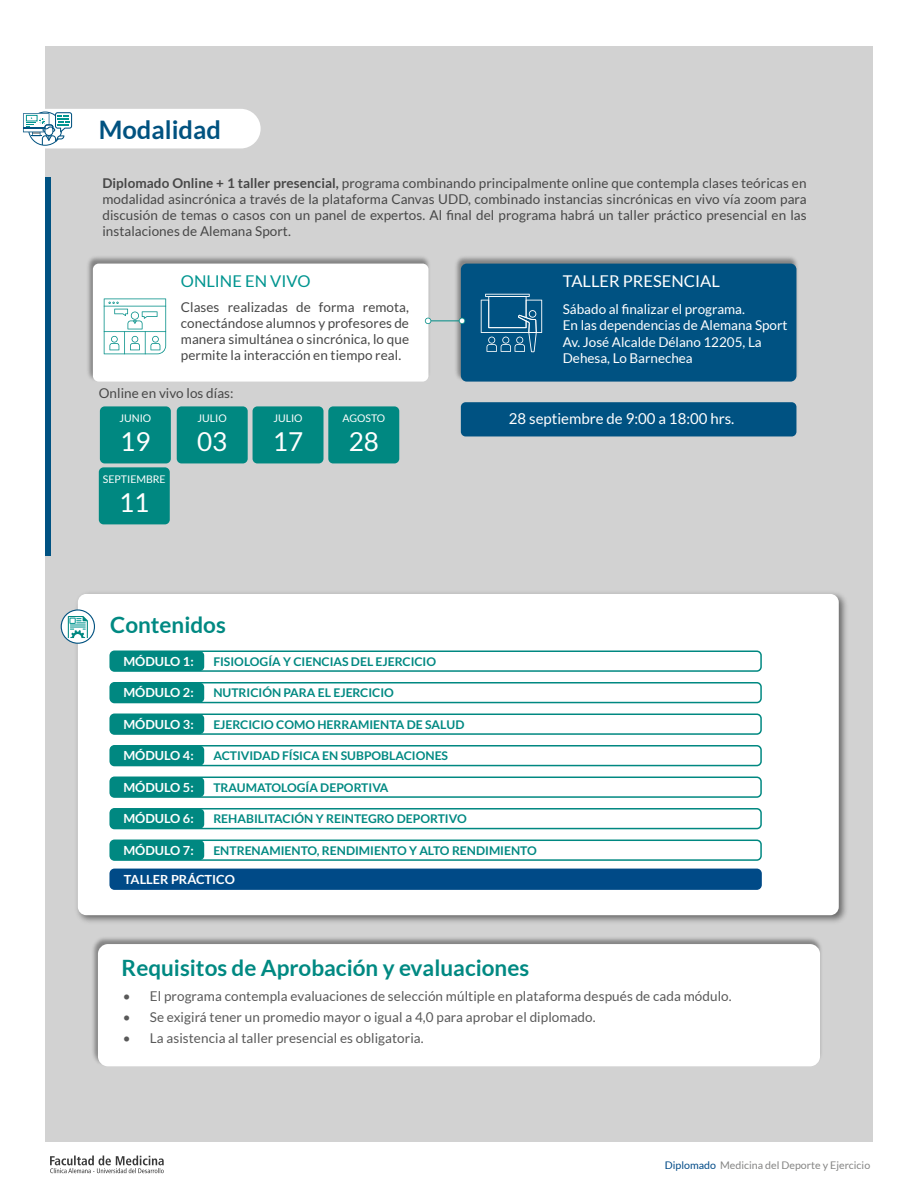
<style>
.page{position:relative;width:918px;height:1188px;background:#fff}
.page>*{position:absolute;margin:0;border:0;box-sizing:border-box;transform-origin:0 0}
.t1{font:26.1px "Lato";color:#fff}
.t2{font:700 25.5px "Lato";color:#015280}
.t3{font:700 22.5px "Lato";color:#008982}
.t4{font:16.2px "Lato";color:#fff}
.t5{font:16.2px "Lato";color:#009590}
.t6{font:15px "Lato";color:#fff}
.t7{font:13.5px/16.2px "Lato";letter-spacing:.005em;color:#474747;text-align:justify}
.t8{font:13.5px "Lato";letter-spacing:.005em;color:#595959}
.t9{font:13.5px/16.2px "Lato";color:#fff}
.t10{font:700 12.6px "Lato";color:#fff}
.t11{font:700 12px "Lato";color:#008982}
.t12{font:10.5px "Lato";color:#858584}
.t13{font:10.5px "Lato";color:#fff}
.s1{font-weight:700}
.s2{color:#004a87}
</style>
<div class="page">
<div style="left:45px;top:46px;width:828px;height:1096px;background:#d2d2d2"></div>
<img style="left:73px;top:593px;width:773px;height:329px">
<div style="left:78px;top:594px;width:761px;height:321px;background:#fff;border-radius:8px"></div>
<div style="left:110px;top:651px;width:94px;height:20px;background:#008881;border-radius:4px"></div>
<div style="left:110px;top:651px;width:652px;height:21px;border:2px solid #008881;border-radius:4px"></div>
<div style="left:110px;top:683px;width:94px;height:20px;background:#008881;border-radius:4px"></div>
<div style="left:110px;top:682px;width:652px;height:21px;border:2px solid #008881;border-radius:4px"></div>
<div style="left:110px;top:714px;width:94px;height:20px;background:#008881;border-radius:4px"></div>
<div style="left:110px;top:714px;width:652px;height:21px;border:2px solid #008881;border-radius:4px"></div>
<div style="left:110px;top:746px;width:94px;height:20px;background:#008881;border-radius:4px"></div>
<div style="left:110px;top:745px;width:652px;height:21px;border:2px solid #008881;border-radius:4px"></div>
<div style="left:110px;top:777px;width:94px;height:20px;background:#008881;border-radius:4px"></div>
<div style="left:110px;top:777px;width:652px;height:21px;border:2px solid #008881;border-radius:4px"></div>
<div style="left:110px;top:809px;width:94px;height:20px;background:#008881;border-radius:4px"></div>
<div style="left:110px;top:808px;width:652px;height:21px;border:2px solid #008881;border-radius:4px"></div>
<div style="left:110px;top:840px;width:94px;height:20px;background:#008881;border-radius:4px"></div>
<div style="left:110px;top:840px;width:652px;height:21px;border:2px solid #008881;border-radius:4px"></div>
<div style="left:110px;top:869px;width:651px;height:20px;background:#004a87;border-radius:4px"></div>
<div style="left:110px;top:869px;width:652px;height:21px;border:2px solid #004a87;border-radius:4px"></div>
<svg style="left:61px;top:610px;width:33px;height:33px"></svg>
<div style="left:61px;top:609px;width:34px;height:35px;border:1px solid #005280;border-radius:50%"></div>
<svg style="left:68px;top:616px;width:20px;height:22px"></svg>
<img style="left:88px;top:257px;width:344px;height:123px">
<div style="left:93px;top:264px;width:335px;height:118px;background:#fff;border-radius:6px"></div>
<div style="left:45px;top:178px;width:6px;height:378px;background:#005282"></div>
<div style="left:14px;top:109px;width:247px;height:39px;background:#fff;border-radius:20px"></div>
<div style="left:28px;top:112px;width:34px;height:34px;border:1px solid #015280;border-radius:50%"></div>
<svg style="left:23px;top:112px;width:49px;height:33px"></svg>
<div style="left:100px;top:406px;width:71px;height:57px;background:#008881;border-radius:5px"></div>
<div style="left:177px;top:406px;width:71px;height:57px;background:#008881;border-radius:5px"></div>
<div style="left:253px;top:406px;width:71px;height:57px;background:#008881;border-radius:5px"></div>
<div style="left:328px;top:406px;width:71px;height:57px;background:#008881;border-radius:5px"></div>
<div style="left:99px;top:467px;width:71px;height:57px;background:#008881;border-radius:5px"></div>
<div style="left:461px;top:402px;width:335px;height:34px;background:#005282;border-radius:5px"></div>
<img style="left:453px;top:257px;width:344px;height:125px">
<div style="left:461px;top:264px;width:335px;height:118px;background:#005282;border-radius:6px"></div>
<hr style="left:485px;top:294px;width:45px;height:3px;background:#fff">
<svg style="left:481px;top:296px;width:61px;height:56px"></svg>
<hr style="left:428px;top:320px;width:34px;height:1px;background:#008c85">
<svg style="left:459px;top:318px;width:6px;height:6px"></svg>
<svg style="left:425px;top:318px;width:6px;height:6px"></svg>
<svg style="left:104px;top:299px;width:62px;height:55px"></svg>
<img style="left:93px;top:938px;width:728px;height:129px">
<div style="left:98px;top:944px;width:722px;height:122px;background:#fff;border-radius:10px"></div>
<svg style="left:50px;top:1156px;width:114px;height:17px"></svg>
<h2 class="t2" style="left:99px;top:115px;width:124px">Modalidad</h2>
<p class="t7" style="left:102px;top:175px;width:706px"><span class="s1">Diplomado Online + 1 taller presencial,</span> programa combinando principalmente online que contempla clases teóricas en modalidad asincrónica a través de la plataforma Canvas UDD, combinado instancias sincrónicas en vivo vía zoom para discusión de temas o casos con un panel de expertos. Al final del programa habrá un taller práctico presencial en las instalaciones de Alemana Sport.</p>
<p class="t5" style="left:181px;top:272px;width:131px">ONLINE EN VIVO</p>
<p class="t4" style="left:563px;top:272px;width:159px">TALLER PRESENCIAL</p>
<p class="t7" style="left:181px;top:298px;width:230px">Clases realizadas de forma remota, conectándose alumnos y profesores de manera simultánea o sincrónica, lo que permite la interacción en tiempo real.</p>
<p class="t7" style="left:99px;top:384px;width:136px">Online en vivo los días:</p>
<p class="t9" style="left:563px;top:301px;width:226px">Sábado al finalizar el programa.<br>En las dependencias de Alemana Sport<br>Av. José Alcalde Délano 12205, La<br>Dehesa, Lo Barnechea</p>
<p class="t13" style="left:119px;top:412px;width:33px">JUNIO</p>
<h1 class="t1" style="left:120px;top:427px;width:32px">19</h1>
<p class="t13" style="left:198px;top:412px;width:31px">JULIO</p>
<h1 class="t1" style="left:197px;top:427px;width:32px">03</h1>
<p class="t13" style="left:273px;top:412px;width:31px">JULIO</p>
<h1 class="t1" style="left:273px;top:427px;width:32px">17</h1>
<p class="t13" style="left:342px;top:412px;width:44px">AGOSTO</p>
<h1 class="t1" style="left:349px;top:427px;width:32px">28</h1>
<p class="t6" style="left:509px;top:410px;width:227px">28 septiembre de 9:00 a 18:00 hrs.</p>
<p class="t13" style="left:103px;top:473px;width:64px">SEPTIEMBRE</p>
<h1 class="t1" style="left:119px;top:488px;width:32px">11</h1>
<h3 class="t3" style="left:110px;top:612px;width:117px">Contenidos</h3>
<p class="t10" style="left:123px;top:654px;width:72px">MÓDULO 1:</p>
<p class="t11" style="left:213px;top:654px;width:224px">FISIOLOGÍA Y CIENCIAS DEL EJERCICIO</p>
<p class="t10" style="left:123px;top:685px;width:72px">MÓDULO 2:</p>
<p class="t11" style="left:213px;top:686px;width:182px">NUTRICIÓN PARA EL EJERCICIO</p>
<p class="t10" style="left:123px;top:717px;width:72px">MÓDULO 3:</p>
<p class="t11" style="left:213px;top:717px;width:253px">EJERCICIO COMO HERRAMIENTA DE SALUD</p>
<p class="t10" style="left:123px;top:748px;width:72px">MÓDULO 4:</p>
<p class="t11" style="left:213px;top:749px;width:236px">ACTIVIDAD FÍSICA EN SUBPOBLACIONES</p>
<p class="t10" style="left:123px;top:780px;width:72px">MÓDULO 5:</p>
<p class="t11" style="left:213px;top:780px;width:177px">TRAUMATOLOGÍA DEPORTIVA</p>
<p class="t10" style="left:123px;top:811px;width:72px">MÓDULO 6:</p>
<p class="t11" style="left:213px;top:812px;width:255px">REHABILITACIÓN Y REINTEGRO DEPORTIVO</p>
<p class="t10" style="left:123px;top:843px;width:72px">MÓDULO 7:</p>
<p class="t11" style="left:213px;top:843px;width:325px">ENTRENAMIENTO, RENDIMIENTO Y ALTO RENDIMIENTO</p>
<p class="t10" style="left:124px;top:872px;width:112px">TALLER PRÁCTICO</p>
<h3 class="t3" style="left:122px;top:955px;width:409px">Requisitos de Aprobación y evaluaciones</h3>
<p class="t8" style="left:123px;top:989px;width:610px">• El programa contempla evaluaciones de selección múltiple en plataforma después de cada módulo.</p>
<p class="t8" style="left:123px;top:1010px;width:474px">• Se exigirá tener un promedio mayor o igual a 4,0 para aprobar el diplomado.</p>
<p class="t8" style="left:123px;top:1030px;width:302px">• La asistencia al taller presencial es obligatoria.</p>
<p class="t12" style="left:665px;top:1160px;width:207px"><span class="s2">Diplomado</span> Medicina del Deporte y Ejercicio</p>
</div>
